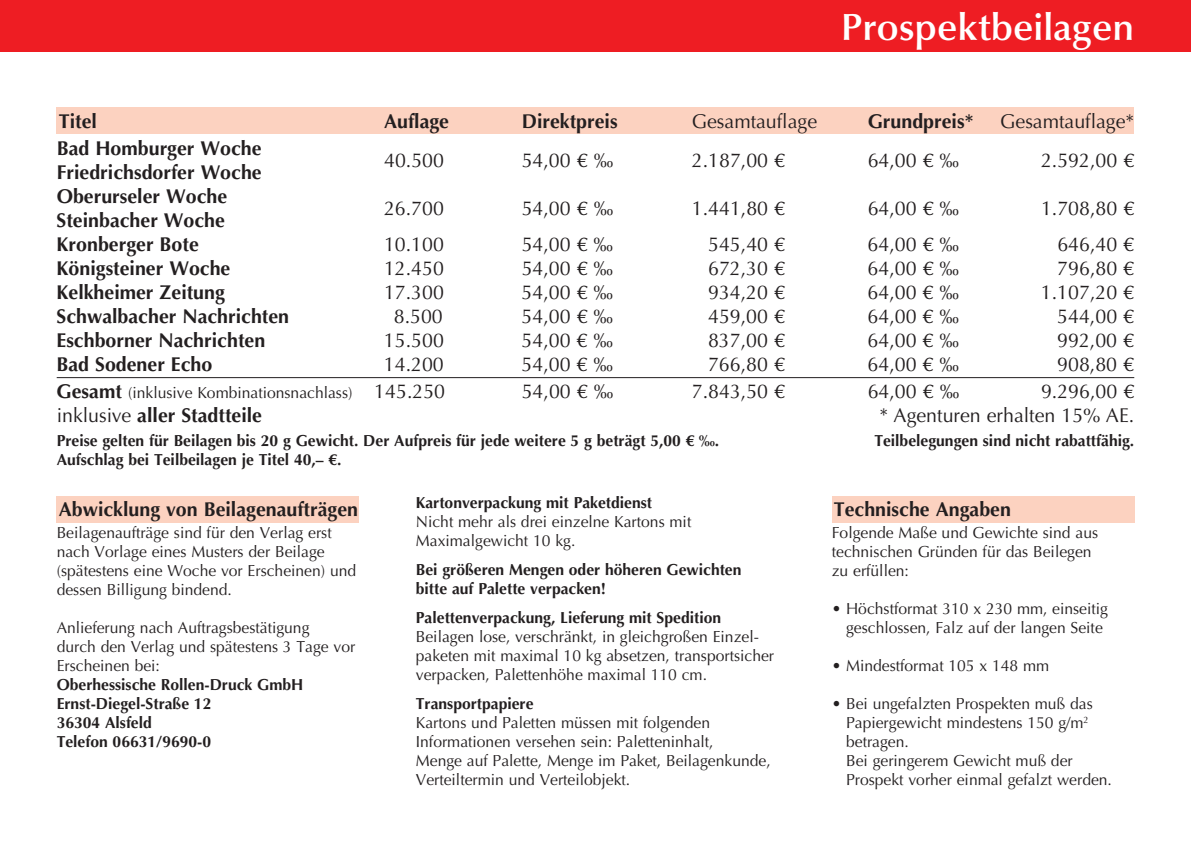
<style>
.page{position:relative;width:1191px;height:842px;background:#fff}
.page>*{position:absolute;margin:0;border:0;box-sizing:border-box;transform-origin:0 0}
.t1{font:600 38px "Optima LT";color:#fff}
.t2{font:20px "Optima LT";color:#231f20}
.t3{font:700 20px/24px "Optima LT";color:#231f20}
.t4{font:16px/19px "Optima LT";color:#231f20}
.t5{font:700 16px/19px "Optima LT";color:#231f20}
.s1{font-weight:700;font-size:20px}
.s2{font-size:20px}
.s3{font-weight:400}
</style>
<div class="page">
<div style="left:57px;top:496px;width:302px;height:26px;background:#fcd2c0"></div>
<div style="left:831px;top:496px;width:303px;height:26px;background:#fcd2c0"></div>
<div style="left:57px;top:108px;width:1077px;height:26px;background:#fcd2c0"></div>
<hr style="left:57px;top:377px;width:1077px;height:1px;background:#231f20">
<div style="left:0;top:0;width:1191px;height:51px;background:#ee1d23"></div>
<h1 class="t1" style="left:840px;top:5px;width:295px">Prospektbeilagen</h1>
<p class="t3" style="left:59px;top:109px;width:40px">Titel</p>
<p class="t3" style="left:384px;top:109px;width:66px">Auflage</p>
<p class="t3" style="left:522px;top:109px;width:97px">Direktpreis</p>
<p class="t2" style="left:692px;top:110px;width:127px">Gesamtauflage</p>
<p class="t3" style="left:867px;top:109px;width:107px">Grundpreis*</p>
<p class="t2" style="left:1000px;top:110px;width:135px">Gesamtauflage*</p>
<p class="t3" style="left:57px;top:136px;width:206px">Bad Homburger Woche</p>
<p class="t2" style="left:384px;top:148px;width:61px">40.500</p>
<p class="t2" style="left:522px;top:148px;width:93px">54,00 € ‰</p>
<p class="t2" style="left:692px;top:148px;width:95px">2.187,00 €</p>
<p class="t2" style="left:867px;top:148px;width:93px">64,00 € ‰</p>
<p class="t2" style="left:1041px;top:148px;width:95px">2.592,00 €</p>
<p class="t3" style="left:57px;top:160px;width:206px">Friedrichsdorfer Woche<br>Oberurseler Woche</p>
<p class="t2" style="left:384px;top:196px;width:61px">26.700</p>
<p class="t2" style="left:522px;top:196px;width:93px">54,00 € ‰</p>
<p class="t2" style="left:692px;top:196px;width:95px">1.441,80 €</p>
<p class="t2" style="left:867px;top:196px;width:93px">64,00 € ‰</p>
<p class="t2" style="left:1041px;top:196px;width:95px">1.708,80 €</p>
<p class="t3" style="left:57px;top:208px;width:170px">Steinbacher Woche<br>Kronberger Bote</p>
<p class="t2" style="left:384px;top:232px;width:61px">10.100</p>
<p class="t2" style="left:522px;top:232px;width:93px">54,00 € ‰</p>
<p class="t2" style="left:708px;top:232px;width:78px">545,40 €</p>
<p class="t2" style="left:867px;top:232px;width:93px">64,00 € ‰</p>
<p class="t2" style="left:1057px;top:232px;width:78px">646,40 €</p>
<p class="t3" style="left:57px;top:256px;width:175px">Königsteiner Woche</p>
<p class="t2" style="left:384px;top:256px;width:61px">12.450</p>
<p class="t2" style="left:521px;top:256px;width:93px">54,00 € ‰</p>
<p class="t2" style="left:708px;top:256px;width:78px">672,30 €</p>
<p class="t2" style="left:867px;top:256px;width:93px">64,00 € ‰</p>
<p class="t2" style="left:1057px;top:256px;width:78px">796,80 €</p>
<p class="t3" style="left:57px;top:280px;width:170px">Kelkheimer Zeitung</p>
<p class="t2" style="left:384px;top:280px;width:61px">17.300</p>
<p class="t2" style="left:521px;top:280px;width:93px">54,00 € ‰</p>
<p class="t2" style="left:708px;top:280px;width:78px">934,20 €</p>
<p class="t2" style="left:867px;top:280px;width:93px">64,00 € ‰</p>
<p class="t2" style="left:1041px;top:280px;width:95px">1.107,20 €</p>
<p class="t3" style="left:57px;top:304px;width:234px">Schwalbacher Nachrichten</p>
<p class="t2" style="left:394px;top:304px;width:51px">8.500</p>
<p class="t2" style="left:521px;top:304px;width:93px">54,00 € ‰</p>
<p class="t2" style="left:708px;top:304px;width:78px">459,00 €</p>
<p class="t2" style="left:867px;top:304px;width:93px">64,00 € ‰</p>
<p class="t2" style="left:1057px;top:304px;width:78px">544,00 €</p>
<p class="t3" style="left:57px;top:328px;width:210px">Eschborner Nachrichten</p>
<p class="t2" style="left:384px;top:328px;width:61px">15.500</p>
<p class="t2" style="left:521px;top:328px;width:93px">54,00 € ‰</p>
<p class="t2" style="left:708px;top:328px;width:78px">837,00 €</p>
<p class="t2" style="left:867px;top:328px;width:93px">64,00 € ‰</p>
<p class="t2" style="left:1057px;top:328px;width:78px">992,00 €</p>
<p class="t3" style="left:57px;top:352px;width:157px">Bad Sodener Echo</p>
<p class="t2" style="left:384px;top:352px;width:61px">14.200</p>
<p class="t2" style="left:521px;top:352px;width:93px">54,00 € ‰</p>
<p class="t2" style="left:708px;top:352px;width:78px">766,80 €</p>
<p class="t2" style="left:867px;top:352px;width:93px">64,00 € ‰</p>
<p class="t2" style="left:1057px;top:352px;width:78px">908,80 €</p>
<p class="t4" style="left:56px;top:383px;width:390px"><span class="s1">Gesamt</span> (inklusive Kombinationsnachlass) <span class="s2">145.250</span></p>
<p class="t2" style="left:522px;top:379px;width:93px">54,00 € ‰</p>
<p class="t2" style="left:692px;top:379px;width:95px">7.843,50 €</p>
<p class="t2" style="left:867px;top:379px;width:93px">64,00 € ‰</p>
<p class="t2" style="left:1041px;top:379px;width:95px">9.296,00 €</p>
<p class="t3" style="left:57px;top:403px;width:207px"><span class="s3">inklusive</span> aller Stadtteile</p>
<p class="t2" style="left:879px;top:403px;width:256px">* Agenturen erhalten 15% AE.</p>
<p class="t5" style="left:57px;top:431px;width:664px">Preise gelten für Beilagen bis 20 g Gewicht. Der Aufpreis für jede weitere 5 g beträgt 5,00 € ‰.</p>
<p class="t5" style="left:874px;top:431px;width:261px">Teilbelegungen sind nicht rabattfähig.</p>
<p class="t5" style="left:57px;top:450px;width:286px">Aufschlag bei Teilbeilagen je Titel 40,– €.</p>
<p class="t3" style="left:59px;top:498px;width:301px">Abwicklung von Beilagenaufträgen</p>
<p class="t4" style="left:57px;top:523px;width:301px">Beilagenaufträge sind für den Verlag erst nach Vorlage eines Musters der Beilage (spätestens eine Woche vor Erscheinen) und dessen Billigung bindend.</p>
<p class="t4" style="left:57px;top:618px;width:300px">Anlieferung nach Auftragsbestätigung<br>durch den Verlag und spätestens 3 Tage vor<br>Erscheinen bei:</p>
<p class="t5" style="left:57px;top:675px;width:248px">Oberhessische Rollen-Druck GmbH<br>Ernst-Diegel-Straße 12<br>36304 Alsfeld<br>Telefon 06631/9690-0</p>
<p class="t5" style="left:416px;top:493px;width:238px">Kartonverpackung mit Paketdienst</p>
<p class="t4" style="left:416px;top:512px;width:277px">Nicht mehr als drei einzelne Kartons mit<br>Maximalgewicht 10 kg.</p>
<p class="t5" style="left:416px;top:560px;width:327px">Bei größeren Mengen oder höheren Gewichten bitte auf Palette verpacken!</p>
<p class="t5" style="left:416px;top:608px;width:307px">Palettenverpackung, Lieferung mit Spedition</p>
<p class="t4" style="left:416px;top:627px;width:360px">Beilagen lose, verschränkt, in gleichgroßen Einzel&shy;paketen mit maximal 10 kg absetzen, transportsicher verpacken, Palettenhöhe maximal 110 cm.</p>
<p class="t5" style="left:416px;top:694px;width:119px">Transportpapiere</p>
<p class="t4" style="left:416px;top:713px;width:356px">Kartons und Paletten müssen mit folgenden Informationen versehen sein: Paletteninhalt,<br>Menge auf Palette, Menge im Paket, Beilagenkunde, Verteiltermin und Verteilobjekt.</p>
<p class="t3" style="left:834px;top:498px;width:179px">Technische Angaben</p>
<p class="t4" style="left:831px;top:523px;width:268px">Folgende Maße und Gewichte sind aus technischen Gründen für das Beilegen zu erfüllen:</p>
<p class="t4" style="left:831px;top:599px;width:278px;text-align:center">• Höchstformat 310 x 230 mm, einseitig geschlossen, Falz auf der langen Seite</p>
<p class="t4" style="left:831px;top:656px;width:219px">• Mindestformat 105 x 148 mm</p>
<p class="t4" style="left:846px;top:694px;width:267px;text-indent:-14px">• Bei ungefalzten Prospekten muß das<br>Papiergewicht mindestens 150 g/m<sup>2 </sup>betragen.<br>Bei geringerem Gewicht muß der<br>Prospekt vorher einmal gefalzt werden.</p>
</div>
